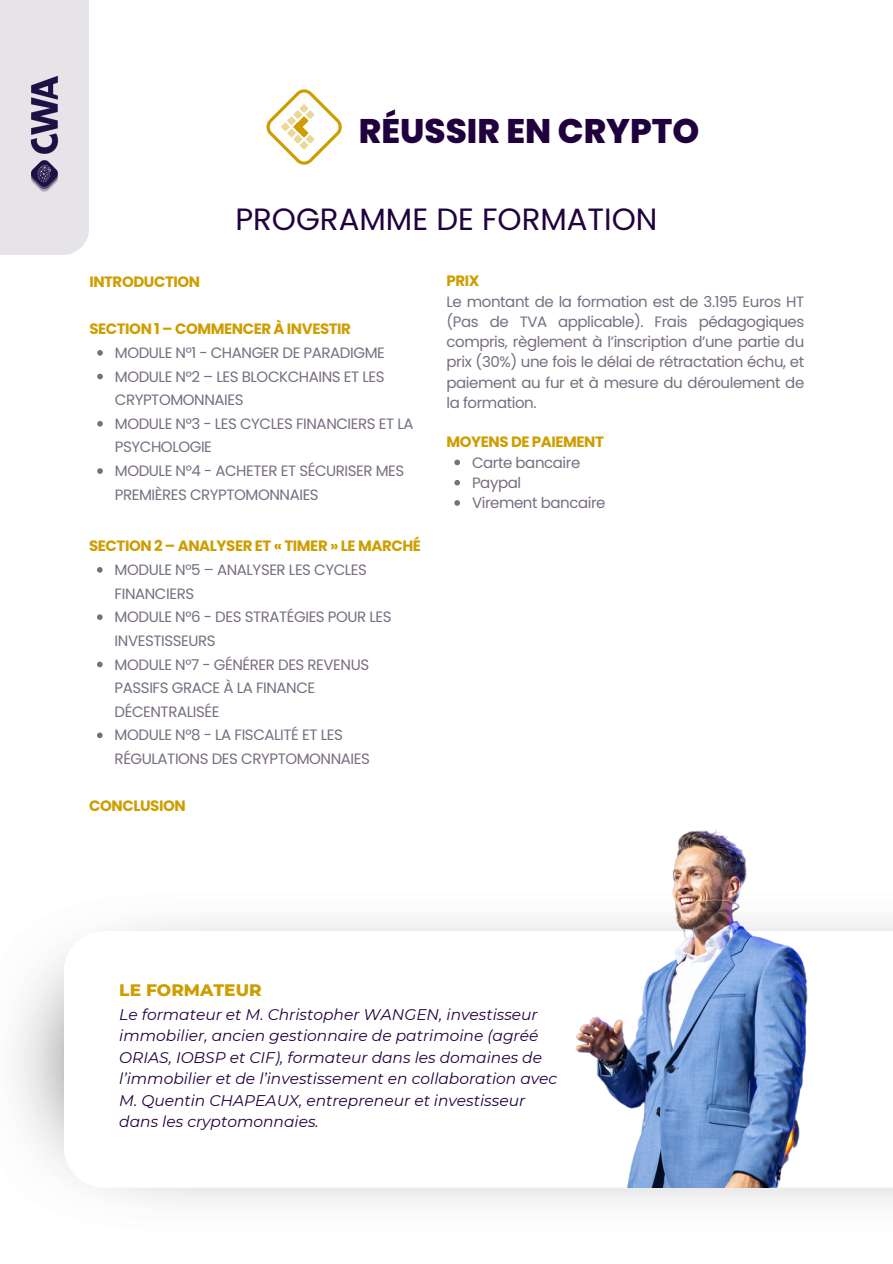
<style>
.page{position:relative;width:893px;height:1264px;background:#fff}
.page>*{position:absolute;margin:0;border:0;box-sizing:border-box;transform-origin:0 0}
.t1{font:800 34.05px "Poppins";color:#21003e}
.t2{font:30.75px "Poppins";color:#21003e}
.t3{font:800 16.95px "Montserrat";color:#ce9e00}
.t4{font:italic 15.45px/21.3px "Montserrat";color:#21003e}
.t5{font:15px/23.7px "Poppins";letter-spacing:-.03em;color:#786d81}
.t6{font:700 15px "Poppins";letter-spacing:-.03em;color:#ce9e00}
</style>
<div class="page">
<div style="left:0;top:0;width:89px;height:255px;background:#e6e3e9"></div>
<img style="left:30px;top:75px;width:29px;height:117px">
<svg style="left:97px;top:567px;width:6px;height:5px"></svg>
<svg style="left:97px;top:614px;width:6px;height:6px"></svg>
<svg style="left:97px;top:661px;width:6px;height:6px"></svg>
<svg style="left:97px;top:732px;width:6px;height:6px"></svg>
<img style="left:15px;top:921px;width:877px;height:282px">
<svg style="left:64px;top:931px;width:828px;height:256px"></svg>
<img style="left:543px;top:830px;width:290px;height:357px">
<svg style="left:266px;top:89px;width:76px;height:76px"></svg>
<svg style="left:97px;top:350px;width:6px;height:6px"></svg>
<svg style="left:97px;top:374px;width:6px;height:5px"></svg>
<svg style="left:97px;top:421px;width:6px;height:5px"></svg>
<svg style="left:97px;top:468px;width:6px;height:6px"></svg>
<svg style="left:454px;top:459px;width:6px;height:6px"></svg>
<svg style="left:454px;top:480px;width:6px;height:5px"></svg>
<svg style="left:454px;top:500px;width:6px;height:6px"></svg>
<p class="t1" style="left:359px;top:107px;width:342px">RÉUSSIR EN CRYPTO</p>
<h5 class="t2" style="left:235px;top:198px;width:423px">PROGRAMME DE FORMATION</h5>
<p class="t6" style="left:89px;top:271px;width:112px">INTRODUCTION</p>
<p class="t6" style="left:89px;top:318px;width:263px">SECTION 1 – COMMENCER À INVESTIR</p>
<h5 class="t5" style="left:115px;top:341px;width:271px">MODULE N°1 - CHANGER DE PARADIGME</h5>
<p class="t5" style="left:115px;top:364px;width:271px">MODULE N°2 – LES BLOCKCHAINS ET LES<br>CRYPTOMONNAIES</p>
<p class="t5" style="left:115px;top:412px;width:300px">MODULE N°3 - LES CYCLES FINANCIERS ET LA<br>PSYCHOLOGIE</p>
<p class="t5" style="left:115px;top:459px;width:291px">MODULE N°4 - ACHETER ET SÉCURISER MES<br>PREMIÈRES CRYPTOMONNAIES</p>
<p class="t6" style="left:89px;top:535px;width:333px">SECTION 2 – ANALYSER ET « TIMER » LE MARCHÉ</p>
<h1 class="t5" style="left:115px;top:558px;width:254px">MODULE N°5 – ANALYSER LES CYCLES<br>FINANCIERS</h1>
<h2 class="t5" style="left:115px;top:605px;width:278px">MODULE N°6 - DES STRATÉGIES POUR LES<br>INVESTISSEURS</h2>
<h5 class="t5" style="left:115px;top:652px;width:256px">MODULE N°7 - GÉNÉRER DES REVENUS<br>PASSIFS GRACE À LA FINANCE<br>DÉCENTRALISÉE</h5>
<h5 class="t5" style="left:115px;top:723px;width:257px">MODULE N°8 - LA FISCALITÉ ET LES<br>RÉGULATIONS DES CRYPTOMONNAIES</h5>
<p class="t6" style="left:89px;top:795px;width:98px">CONCLUSION</p>
<p class="t6" style="left:446px;top:270px;width:35px">PRIX</p>
<p class="t5" style="left:446px;top:291px;width:359px;line-height:20.2px;text-align:justify">Le montant de la formation est de 3.195 Euros HT (Pas de TVA applicable). Frais pédagogiques compris, règlement à l’inscription d’une partie du prix (30%) une fois le délai de rétractation échu, et paiement au fur et à mesure du déroulement de la formation.</p>
<p class="t6" style="left:446px;top:431px;width:159px">MOYENS DE PAIEMENT</p>
<p class="t5" style="left:472px;top:452px;width:135px;line-height:20.2px">Carte bancaire<br>Paypal<br>Virement bancaire</p>
<p class="t3" style="left:119px;top:979px;width:144px">LE FORMATEUR</p>
<p class="t4" style="left:119px;top:1003px;width:439px">Le formateur et M. Christopher WANGEN, investisseur immobilier, ancien gestionnaire de patrimoine (agréé ORIAS, IOBSP et CIF), formateur dans les domaines de l’immobilier et de l’investissement en collaboration avec M. Quentin CHAPEAUX, entrepreneur et investisseur dans les cryptomonnaies.</p>
</div>
